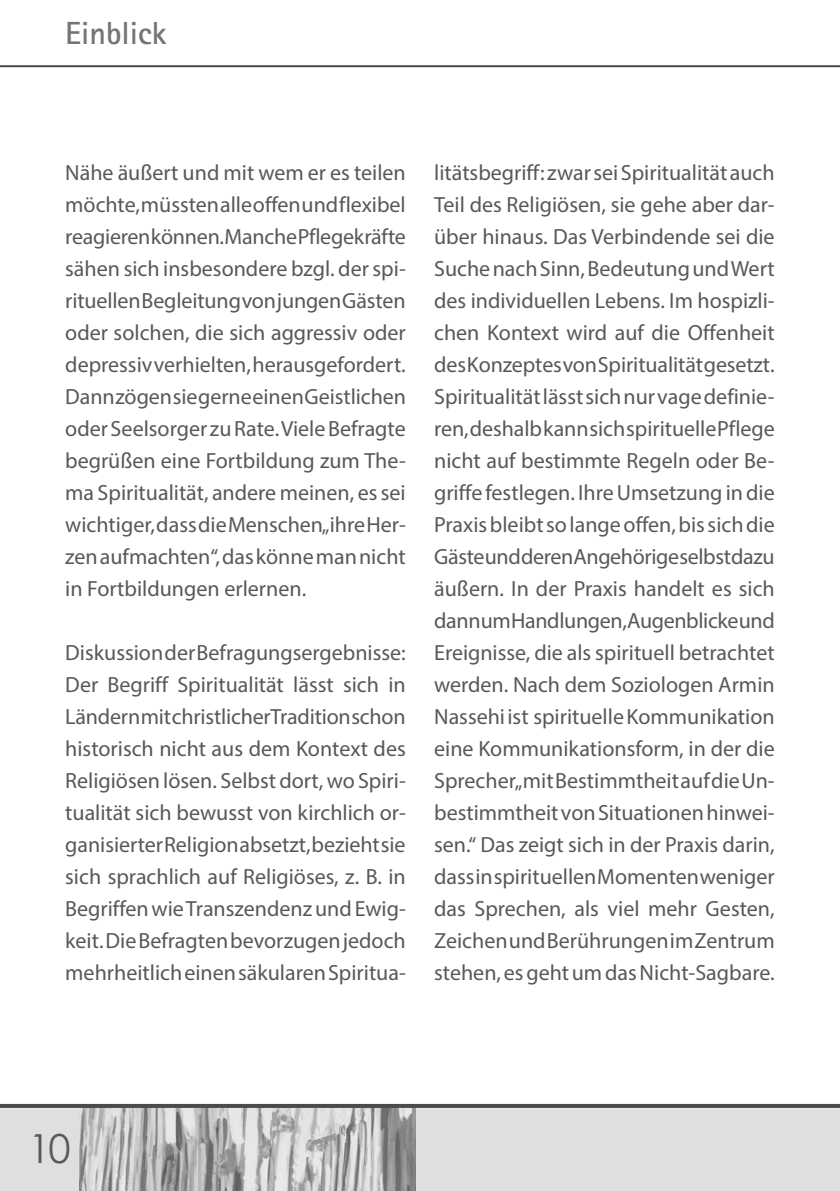
<style>
.page{position:relative;width:840px;height:1191px;background:#fff}
.page>*{position:absolute;margin:0;border:0;box-sizing:border-box;transform-origin:0 0}
.t1{font:40px "Century Gothic";color:#58585a}
.t2{font:700 32px "Rotis Sans Serif Std";color:#757577}
.t3{font:22px/32px "Myriad Pro";color:#58585a;text-align:justify}
</style>
<div class="page">
<div style="left:0;top:1108px;width:839px;height:83px;background:#dfdfdf"></div>
<img style="left:79px;top:1108px;width:336px;height:83px">
<hr style="left:0;top:1104px;width:839px;height:4px;background:#4b4b4d">
<hr style="left:0;top:65px;width:839px;height:2px;background:#4b4b4d">
<h2 class="t2" style="left:65px;top:13px;width:103px">Einblick</h2>
<p class="t3" style="left:65px;top:156px;width:342px">Nähe äußert und mit wem er es teilen möchte, müssten alle offen und flexibel reagieren können. Manche Pflegekräfte sähen sich insbesondere bzgl. der spi&shy;rituellen Begleitung von jungen Gästen oder solchen, die sich aggressiv oder depressiv verhielten, herausgefordert.<br>Dann zögen sie gerne einen Geistlichen oder Seelsorger zu Rate. Viele Befragte begrüßen eine Fortbildung zum The&shy;ma Spiritualität, andere meinen, es sei wichtiger, dass die Menschen „ihre Her&shy;zen aufmachten“, das könne man nicht in Fortbildungen erlernen.</p>
<p class="t3" style="left:65px;top:636px;width:342px">Diskussion der Befragungsergebnisse:<br>Der Begriff Spiritualität lässt sich in Ländern mit christlicher Tradition schon historisch nicht aus dem Kontext des Religiösen lösen. Selbst dort, wo Spiri&shy;tualität sich bewusst von kirchlich or&shy;ganisierter Religion absetzt, bezieht sie sich sprachlich auf Religiöses, z. B. in Begriffen wie Transzendenz und Ewig&shy;keit. Die Befragten bevorzugen jedoch mehrheitlich einen säkularen Spiritua-</p>
<p class="t3" style="left:434px;top:156px;width:342px">litätsbegriff: zwar sei Spiritualität auch Teil des Religiösen, sie gehe aber dar&shy;über hinaus. Das Verbindende sei die Suche nach Sinn, Bedeutung und Wert des individuellen Lebens. Im hospizli&shy;chen Kontext wird auf die Offenheit des Konzeptes von Spiritualität gesetzt.<br>Spiritualität lässt sich nur vage definie&shy;ren, deshalb kann sich spirituelle Pflege nicht auf bestimmte Regeln oder Be&shy;griffe festlegen. Ihre Umsetzung in die Praxis bleibt so lange offen, bis sich die Gäste und deren Angehörige selbst dazu äußern. In der Praxis handelt es sich dann um Handlungen, Augenblicke und Ereignisse, die als spirituell betrachtet werden. Nach dem Soziologen Armin Nassehi ist spirituelle Kommunikation eine Kommunikationsform, in der die Sprecher „mit Bestimmtheit auf die Un&shy;bestimmtheit von Situationen hinwei&shy;sen.“ Das zeigt sich in der Praxis darin, dass in spirituellen Momenten weniger das Sprechen, als viel mehr Gesten, Zeichen und Berührungen im Zentrum stehen, es geht um das Nicht-Sagbare.</p>
<h1 class="t1" style="left:28px;top:1121px;width:44px">10</h1>
</div>
